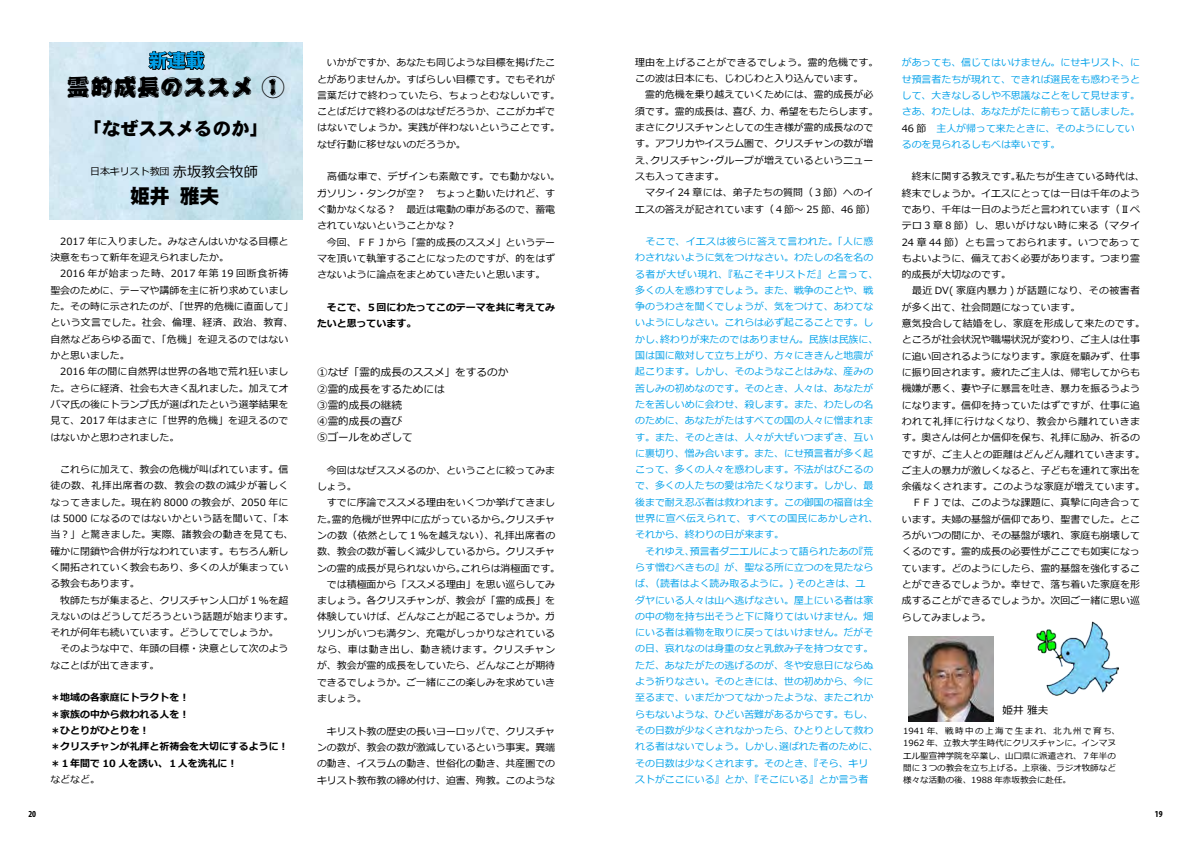
<style>
.page{position:relative;width:1191px;height:842px;background:#fff}
.page>*{position:absolute;margin:0;border:0;box-sizing:border-box;transform-origin:0 0}
.t1{font:19.8px "DF Gothic EB WIN RKSJ H";color:#000}
.t2{font:18.4px "DF Gothic EB WIN RKSJ H";color:#000}
.t3{font:18.4px "P Bunkyu Md Go Std N EB";color:#00a0e9}
.t4{font:14.2px "Meiryo";color:#000}
.t5{font:10.6px/16.3px "Meiryo";color:#000}
.t6{font:9.9px/16.3px "Meiryo";color:#000}
.t7{font:9.9px/16.3px "Meiryo";color:#00a0e9}
.t8{font:700 9.9px/16.3px "Meiryo";color:#000}
.t9{font:9.9px "Meiryo";letter-spacing:.025em;color:#000}
.t10{font:9.9px "Meiryo";letter-spacing:.025em;color:#00a0e9}
.t11{font:9.9px "Meiryo";letter-spacing:.05em;color:#00a0e9}
.t12{font:700 condensed 9.2px "Myriad Pro";color:#000}
.t13{font:8.5px/12.1px "Meiryo";color:#000}
.s1{color:#000}
</style>
<div class="page">
<img style="left:1036px;top:622px;width:82px;height:73px">
<img style="left:909px;top:637px;width:85px;height:85px">
<svg style="left:262px;top:76px;width:22px;height:22px"></svg>
<svg style="left:68px;top:50px;width:183px;height:48px;background:#bcd2dd"></svg>
<h2 class="t3" style="left:149px;top:46px;width:57px">新連載</h2>
<p class="t12" style="left:28px;top:808px;width:9px">20</p>
<h2 class="t2" style="left:84px;top:119px;width:186px">「なぜススメるのか「</h2>
<h3 class="t4" style="left:173px;top:162px;width:87px">赤坂教会牧師</h3>
<p class="t6" style="left:90px;top:164px;width:81px">日本キリスト教団</p>
<h1 class="t1" style="left:130px;top:186px;width:41px">姫井</h1>
<h1 class="t1" style="left:180px;top:186px;width:41px">雅夫</h1>
<p class="t6" style="left:50px;top:234px;width:245px">　2017 年に入りました。みなさんはいかなる目標と決意をもって新年を迎えられましたか。<br>　2016 年が始まった時、2017 年第 19 回断食祈祷聖会のために、テーマや講師を主に祈り求めていました。その時に示されたのが、「世界的危機に直面して「という文言でした。社会、倫理、経済、政治、教育、自然などあらゆる面で、「危機」を迎えるのではないかと思いました。<br>　2016 年の間に自然界は世界の各地で荒れ狂いました。さらに経済、社会も大きく乱れました。加えてオバマ氏の後にトランプ氏が選ばれたという選挙結果を見て、2017 年はまさに「世界的危機」を迎えるのではないかと思わされました。</p>
<p class="t6" style="left:50px;top:462px;width:245px">　これらに加えて、教会の危機が叫ばれています。信徒の数、礼拝出席者の数、教会の数の減少が著しくなってきました。現在約 8000 の教会が、2050 年には 5000 になるのではないかという話を聞いて、「本当？」と驚きました。実際、諸教会の動きを見ても、確かに閉鎖や合併が行なわれています。もちろん新しく開拓されていく教会もあり、多くの人が集まっている教会もあります。<br>　牧師たちが集まると、クリスチャン人口が１％を超えないのはどうしてだろうという話題が始まります。それが何年も続いています。どうしてでしょうか。<br>　そのような中で、年頭の目標・決意として次のようなことばが出てきます。</p>
<p class="t8" style="left:50px;top:690px;width:240px">＊地域の各家庭にトラクトを!<br>＊家族の中から救われる人を!<br>＊ひとりがひとりを!<br>＊クリスチャンが礼拝と祈祷会を大切にするように!＊１年間で 10 人を誘い、１人を洗礼に!</p>
<p class="t6" style="left:50px;top:772px;width:51px">などなど。</p>
<p class="t6" style="left:317px;top:55px;width:245px">　いかがですか、あなたも同じような目標を掲げたことがありませんか。すばらしい目標です。でもそれが言葉だけで終わっていたら、ちょっとむなしいです。ことばだけで終わるのはなぜだろうか、ここがカギではないでしょうか。実践が伴わないということです。なぜ行動に移せないのだろうか。</p>
<p class="t6" style="left:317px;top:169px;width:245px">　高価な車で、デザインも素敵です。でも動かない。ガソリン・タンクが空？　ちょっと動いたけれど、すぐ動かなくなる？　最近は電動の車があるので、蓄電されていないということかな?<br>　今回、ＦＦＪから「霊的成長のススメ」というテーマを頂いて執筆することになったのですが、的をはずさないように論点をまとめていきたいと思います。</p>
<p class="t8" style="left:317px;top:300px;width:240px;text-indent:10px">そこで、５回にわたってこのテーマを共に考えてみたいと思っています。</p>
<p class="t5" style="left:317px;top:365px;width:193px">①なぜ「霊的成長のススメ」をするのか<br>②霊的成長をするためには<br>③霊的成長の継続<br>④霊的成長の喜び<br>⑤ゴールをめざして</p>
<p class="t6" style="left:317px;top:462px;width:240px">　今回はなぜススメるのか、ということに絞ってみま</p>
<p class="t6" style="left:317px;top:479px;width:41px">しょう。</p>
<p class="t6" style="left:317px;top:495px;width:240px">　すでに序論でススメる理由をいくつか挙げてきまし</p>
<p class="t6" style="left:505px;top:511px;width:51px">クリスチャ</p>
<p class="t6" style="left:332px;top:511px;width:180px">霊的危機が世界中に広がっているから。</p>
<p class="t6" style="left:317px;top:511px;width:21px">た。</p>
<p class="t9" style="left:317px;top:528px;width:240px">ンの数（依然として１％を越えない）、礼拝出席者の</p>
<p class="t6" style="left:317px;top:544px;width:240px">数、教会の数が著しく減少しているから。クリスチャ</p>
<p class="t6" style="left:461px;top:560px;width:101px">これらは消極面です。</p>
<p class="t6" style="left:317px;top:560px;width:240px">ンの霊的成長が見られないから。<br>　では積極面から「ススメる理由」を思い巡らしてみましょう。各クリスチャンが、教会が「霊的成長」を体験していけば、どんなことが起こるでしょうか。ガソリンがいつも満タン、充電がしっかりなされているなら、車は動き出し、動き続けます。クリスチャンが、教会が霊的成長をしていたら、どんなことが期待できるでしょうか。ご一緒にこの楽しみを求めていきましょう。</p>
<p class="t6" style="left:317px;top:723px;width:240px;text-align:justify">　キリスト教の歴史の長いヨーロッパで、クリスチャンの数が、教会の数が激減しているという事実。異端の動き、イスラムの動き、世俗化の動き、共産圏でのキリスト教布教の締め付け、迫害、殉教。このような</p>
<p class="t9" style="left:635px;top:55px;width:245px">理由を上げることができるでしょう。霊的危機です。</p>
<p class="t6" style="left:635px;top:71px;width:230px">この波は日本にも、じわじわと入り込んでいます。</p>
<p class="t6" style="left:635px;top:87px;width:240px">　霊的危機を乗り越えていくためには、霊的成長が必</p>
<p class="t6" style="left:779px;top:103px;width:101px">希望をもたらします。</p>
<p class="t6" style="left:732px;top:103px;width:31px">喜び、</p>
<p class="t6" style="left:635px;top:103px;width:101px">須です。霊的成長は、</p>
<p class="t6" style="left:635px;top:120px;width:240px">まさにクリスチャンとしての生き様が霊的成長なので</p>
<p class="t6" style="left:635px;top:136px;width:240px">す。アフリカやイスラム圏で、クリスチャンの数が増</p>
<p class="t6" style="left:714px;top:152px;width:160px">グループが増えているというニュー</p>
<p class="t6" style="left:761px;top:103px;width:21px">力、</p>
<p class="t6" style="left:650px;top:152px;width:61px">クリスチャン</p>
<p class="t6" style="left:635px;top:152px;width:242px">え、<br>スも入ってきます。<br>　マタイ 24 章には、弟子たちの質問（３節）へのイエスの答えが記されています（４節～ 25 節、46 節(</p>
<p class="t6" style="left:707px;top:152px;width:11px">・</p>
<p class="t10" style="left:645px;top:234px;width:229px">そこで、イエスは彼らに答えて言われた。「人に惑</p>
<p class="t7" style="left:635px;top:250px;width:240px">わされないように気をつけなさい。わたしの名を名の</p>
<p class="t11" style="left:635px;top:267px;width:245px">る者が大ぜい現れ、『私こそキリストだ』と言って、</p>
<p class="t7" style="left:635px;top:283px;width:240px">多くの人を惑わすでしょう。また、戦争のことや、戦</p>
<p class="t7" style="left:635px;top:299px;width:240px">争のうわさを聞くでしょうが、気をつけて、あわてな</p>
<p class="t7" style="left:635px;top:315px;width:240px">いようにしなさい。これらは必ず起こることです。し</p>
<p class="t7" style="left:660px;top:331px;width:220px">終わりが来たのではありません。民族は民族に、</p>
<p class="t7" style="left:635px;top:331px;width:31px">かし、</p>
<p class="t7" style="left:635px;top:348px;width:240px">国は国に敵対して立ち上がり、方々にききんと地震が</p>
<p class="t7" style="left:635px;top:364px;width:240px">起こります。しかし、そのようなことはみな、産みの</p>
<p class="t7" style="left:635px;top:380px;width:240px">苦しみの初めなのです。そのとき、人々は、あなたが</p>
<p class="t7" style="left:635px;top:397px;width:240px">たを苦しいめに会わせ、殺します。また、わたしの名</p>
<p class="t7" style="left:635px;top:413px;width:240px">のために、あなたがたはすべての国の人々に憎まれま</p>
<p class="t7" style="left:635px;top:429px;width:240px">す。また、そのときは、人々が大ぜいつまずき、互い</p>
<p class="t7" style="left:635px;top:446px;width:240px">に裏切り、憎み合います。また、にせ預言者が多く起</p>
<p class="t7" style="left:635px;top:462px;width:240px">こって、多くの人々を惑わします。不法がはびこるの</p>
<p class="t7" style="left:635px;top:478px;width:240px">で、多くの人たちの愛は冷たくなります。しかし、最</p>
<p class="t7" style="left:635px;top:494px;width:240px">後まで耐え忍ぶ者は救われます。この御国の福音は全</p>
<p class="t10" style="left:635px;top:512px;width:245px">世界に宣べ伝えられて、すべての国民にあかしされ、</p>
<p class="t7" style="left:635px;top:527px;width:150px">それから、終わりの日が来ます。</p>
<p class="t7" style="left:853px;top:543px;width:21px">『荒</p>
<p class="t7" style="left:690px;top:543px;width:170px">預言者ダニエルによって語られたあの</p>
<p class="t7" style="left:635px;top:543px;width:61px">　それゆえ、</p>
<p class="t7" style="left:635px;top:560px;width:240px">らす憎むべきもの』が、聖なる所に立つのを見たなら</p>
<p class="t7" style="left:635px;top:576px;width:232px">ば、（読者はよく読み取るように。) そのときは、ユ</p>
<p class="t7" style="left:635px;top:592px;width:240px">ダヤにいる人々は山へ逃げなさい。屋上にいる者は家</p>
<p class="t7" style="left:635px;top:609px;width:240px">の中の物を持ち出そうと下に降りてはいけません。畑</p>
<p class="t7" style="left:635px;top:625px;width:240px">にいる者は着物を取りに戻ってはいけません。だがそ</p>
<p class="t7" style="left:635px;top:641px;width:240px">の日、哀れなのは身重の女と乳飲み子を持つ女です。</p>
<p class="t7" style="left:635px;top:657px;width:240px">ただ、あなたがたの逃げるのが、冬や安息日にならぬ</p>
<p class="t7" style="left:635px;top:674px;width:240px">よう祈りなさい。そのときには、世の初めから、今に</p>
<p class="t7" style="left:635px;top:690px;width:240px">至るまで、いまだかつてなかったような、またこれか</p>
<p class="t7" style="left:635px;top:706px;width:240px">らもないような、ひどい苦難があるからです。もし、</p>
<p class="t7" style="left:635px;top:723px;width:240px">その日数が少なくされなかったら、ひとりとして救わ</p>
<p class="t7" style="left:779px;top:739px;width:101px">選ばれた者のために、</p>
<p class="t7" style="left:635px;top:739px;width:235px">れる者はないでしょう。しかし、<br>その日数は少なくされます。そのとき、『そら、キリストがここにいる』とか、『そこにいる』とか言う者</p>
<p class="t7" style="left:901px;top:55px;width:240px">があっても、信じてはいけません。にせキリスト、にせ預言者たちが現れて、できれば選民をも惑わそうとして、大きなしるしや不思議なことをして見せます。さあ、わたしは、あなたがたに前もって話しました。<br><span class="s1">46 節</span>　主人が帰って来たときに、そのようにしているのを見られるしもべは幸いです。</p>
<p class="t6" style="left:1016px;top:169px;width:130px">私たちが生きている時代は、</p>
<p class="t6" style="left:901px;top:169px;width:245px">　終末に関する教えです。<br>終末でしょうか。イエスにとっては一日は千年のようであり、千年は一日のようだと言われています（Ⅱペテロ３章８節）し、思いがけない時に来る（マタイ<br>24 章 44 節）とも言っておられます。いつであってもよいように、備えておく必要があります。つまり霊的成長が大切なのです。<br>　最近 DV( 家庭内暴力 ) が話題になり、その被害者が多く出て、社会問題になっています。<br>意気投合して結婚をし、家庭を形成して来たのです。ところが社会状況や職場状況が変わり、ご主人は仕事に追い回されるようになります。家庭を顧みず、仕事に振り回されます。疲れたご主人は、帰宅してからも機嫌が悪く、妻や子に暴言を吐き、暴力を振るうようになります。信仰を持っていたはずですが、仕事に追われて礼拝に行けなくなり、教会から離れていきます。奥さんは何とか信仰を保ち、礼拝に励み、祈るのですが、ご主人との距離はどんどん離れていきます。ご主人の暴力が激しくなると、子どもを連れて家出を余儀なくされます。このような家庭が増えています。　ＦＦＪでは、このような課題に、真摯に向き合っています。夫婦の基盤が信仰であり、聖書でした。ところがいつの間にか、その基盤が壊れ、家庭も崩壊してくるのです。霊的成長の必要性がここでも如実になっています。どのようにしたら、霊的基盤を強化することができるでしょうか。幸せで、落ち着いた家庭を形成することができるでしょうか。次回ご一緒に思い巡らしてみましょう。</p>
<p class="t5" style="left:1002px;top:703px;width:48px">姫井雅夫</p>
<p class="t13" style="left:903px;top:726px;width:218px">1941年、戦時中の上海で生まれ、北九州で育ち、<br>1962 年、立教大学生時代にクリスチャンに。インマヌエル聖宣神学院を卒業し、山口県に派遣され、７年半の間に３つの教会を立ち上げる。上京後、ラジオ牧師など様々な活動の後、1988 年赤坂教会に赴任。</p>
<p class="t12" style="left:1154px;top:808px;width:9px">19</p>
</div>
